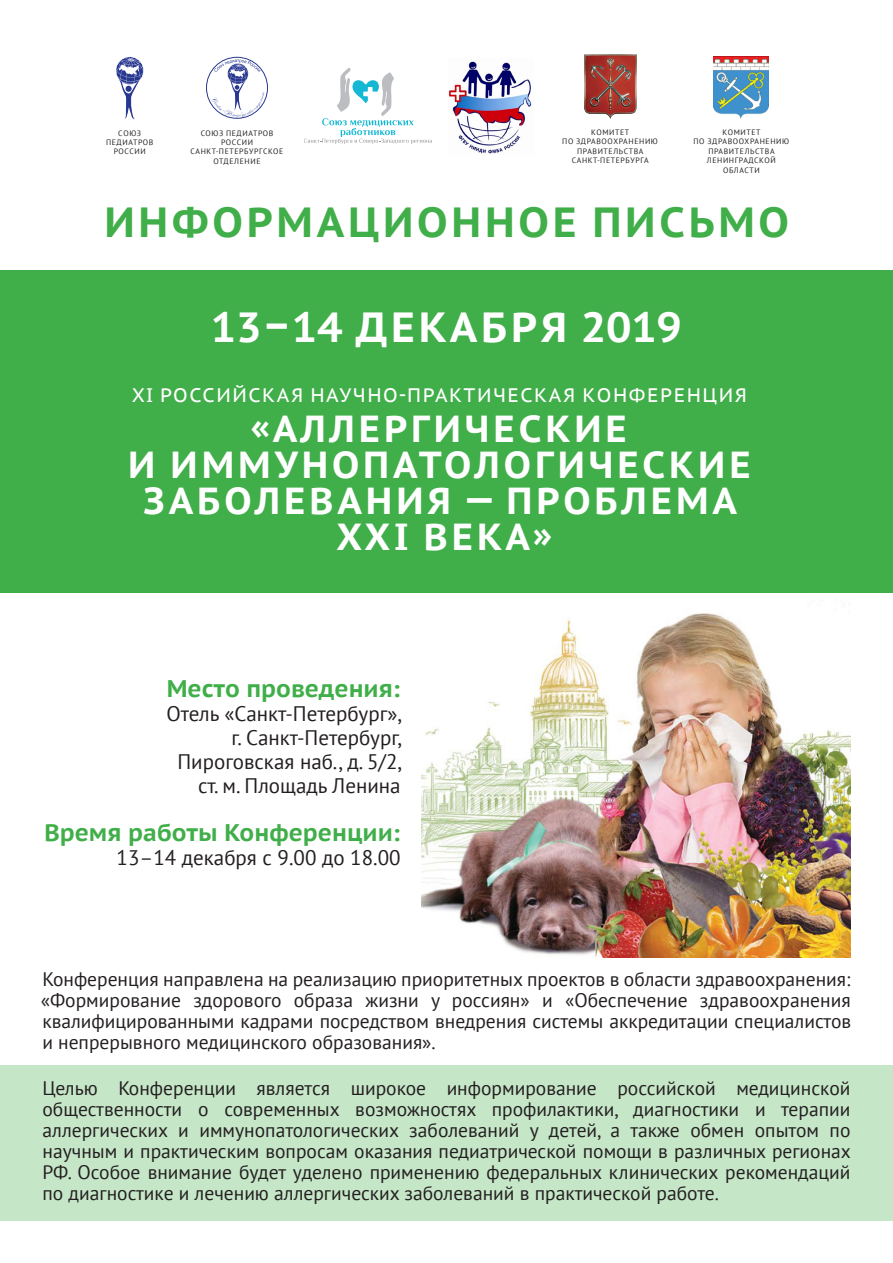
<style>
.page{position:relative;width:893px;height:1263px;background:#fff}
.page>*{position:absolute;margin:0;border:0;box-sizing:border-box;transform-origin:0 0}
.Zag_1{font:700 42px "PT Sans Caption";letter-spacing:.09em;color:#40ae49}
.Zag_1-2{font:700 42px "PT Sans Caption";letter-spacing:.07em;color:#fff}
.Zag_nazvanie{font:700 37.5px/36px "PT Sans Caption";letter-spacing:.105em;color:#fff;text-align:center}
.text_right_1_str{font:700 24px "PT Sans Caption";color:#40ae49}
.podzag_1_str{font:700 24px "PT Sans Caption";color:#40ae49}
.text_right_1_str-2{font:21px/24px "PT Sans";color:#231f20;text-align:right}
.text_1_str{font:19.5px/21px "PT Sans";color:#231f20;text-align:justify}
.Zag_forum{font:19.5px "PT Sans Caption";letter-spacing:.08em;color:#fff}
.logo{font:7.8px/9.3px "PT Sans";letter-spacing:.08em;color:#231f20;text-align:center}
</style>
<div class="page">
<img style="left:421px;top:603px;width:429px;height:355px">
<div style="left:0;top:270px;width:893px;height:323px;background:#40ae49"></div>
<div style="left:0;top:1065px;width:893px;height:155px;background:#c6e6c8"></div>
<img style="left:448px;top:61px;width:84px;height:93px">
<img style="left:585px;top:55px;width:52px;height:63px">
<img style="left:713px;top:56px;width:56px;height:63px">
<svg style="left:212px;top:60px;width:52px;height:58px"></svg>
<div style="left:206px;top:57px;width:62px;height:61px;border:1px solid #283890;border-radius:50%"></div>
<svg style="left:305px;top:68px;width:127px;height:76px"></svg>
<svg style="left:116px;top:57px;width:28px;height:62px"></svg>
<p class="logo" style="left:106px;top:128px;width:49px">CОЮЗ<br>ПЕДИАТРОВ<br>РОССИИ</p>
<p class="logo" style="left:191px;top:128px;width:94px">СОЮЗ ПЕДИАТРОВ<br>РОССИИ<br>САНКТ-ПЕТЕРБУРГСКОЕ<br>ОТДЕЛЕНИЕ</p>
<p class="logo" style="left:562px;top:128px;width:97px">КОМИТЕТ<br>ПО ЗДРАВООХРАНЕНИЮ<br>ПРАВИТЕЛЬСТВА<br>САНКТ-ПЕТЕРБУРГА</p>
<p class="logo" style="left:693px;top:128px;width:97px">КОМИТЕТ<br>ПО ЗДРАВООХРАНЕНИЮ<br>ПРАВИТЕЛЬСТВА<br>ЛЕНИНГРАДСКОЙ<br>ОБЛАСТИ</p>
<p class="Zag_1" style="left:104px;top:195px;width:686px">ИНФОРМАЦИОННОЕ ПИСЬМО</p>
<p class="Zag_1-2" style="left:211px;top:299px;width:472px">13–14 ДЕКАБРЯ 2019</p>
<p class="Zag_forum" style="left:132px;top:383px;width:617px">XІ РОССИЙСКАЯ НАУЧНО-ПРАКТИЧЕСКАЯ КОНФЕРЕНЦИЯ</p>
<p class="Zag_nazvanie" style="left:128px;top:410px;width:624px">«АЛЛЕРГИЧЕСКИЕ<br>И ИММУНОПАТОЛОГИЧЕСКИЕ<br>ЗАБОЛЕВАНИЯ — ПРОБЛЕМА<br>XXI ВЕКА»</p>
<p class="podzag_1_str" style="left:167px;top:673px;width:235px">Место проведения:</p>
<p class="text_right_1_str-2" style="left:167px;top:701px;width:237px">Отель «Санкт-Петербург»,</p>
<p class="text_right_1_str-2" style="left:177px;top:725px;width:226px">г. Санкт-Петербург,<br>Пироговская наб., д. 5/2,</p>
<p class="text_right_1_str-2" style="left:198px;top:773px;width:204px">ст. м. Площадь Ленина</p>
<p class="text_right_1_str" style="left:44px;top:817px;width:358px">Время работы Конференции:</p>
<p class="text_right_1_str-2" style="left:117px;top:845px;width:285px">13–14 декабря с 9.00 до 18.00</p>
<p class="text_1_str" style="left:41px;top:968px;width:812px">Конференция направлена на реализацию приоритетных проектов в области здравоохранения: «Формирование здорового образа жизни у россиян» и «Обеспечение здравоохранения квалифицированными кадрами посредством внедрения системы аккредитации специалистов и непрерывного медицинского образования».</p>
<p class="text_1_str" style="left:43px;top:1077px;width:810px">Целью Конференции является широкое информирование российской медицинской общественности о современных возможностях профилактики, диагностики и терапии аллергических и иммунопатологических заболеваний у детей, а также обмен опытом по научным и практическим вопросам оказания педиатрической помощи в различных регионах РФ. Особое внимание будет уделено применению федеральных клинических рекомендаций по диагностике и лечению аллергических заболеваний в практической работе.</p>
</div>
